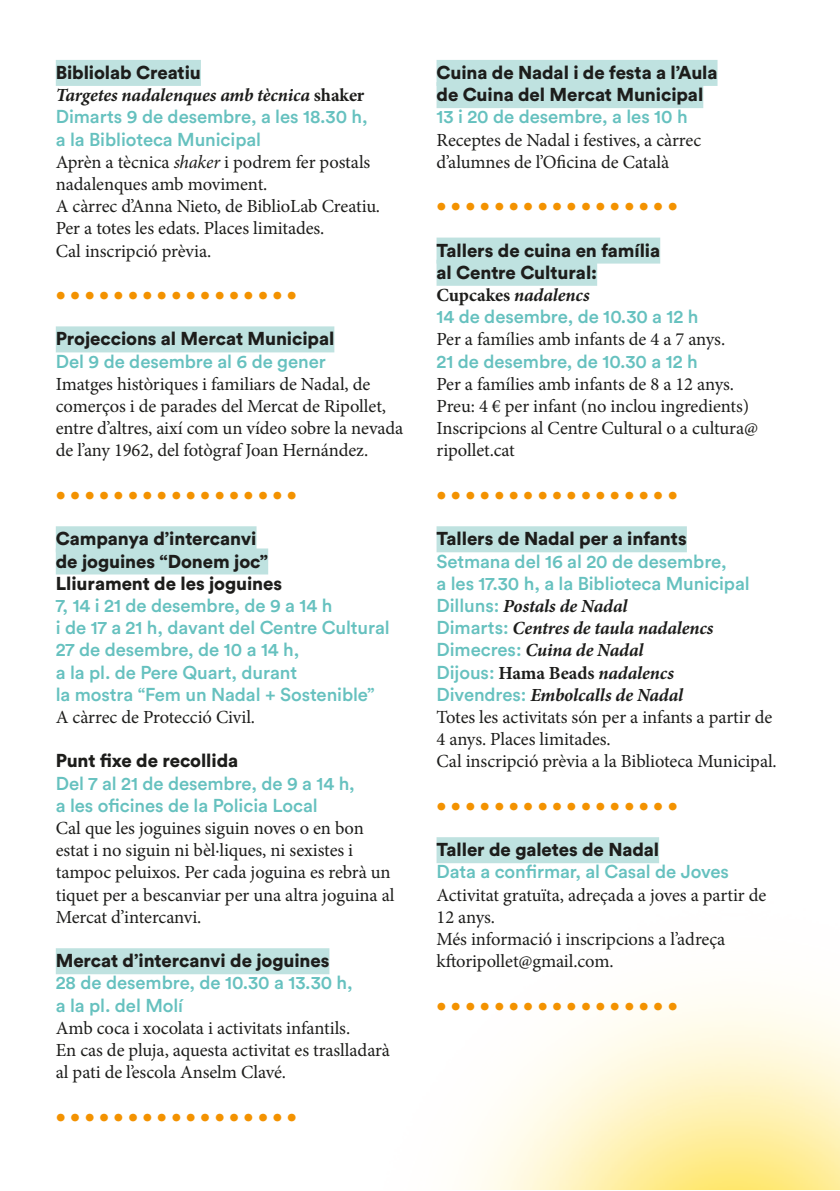
<style>
.page{position:relative;width:840px;height:1191px;background:#fff}
.page>*{position:absolute;margin:0;border:0;box-sizing:border-box;transform-origin:0 0}
.t1{font:18.4px/22.2px "Minion Pro";letter-spacing:-.005em;color:#1d1d1b}
.t2{font:500 18.4px/22.2px "Circular Std";letter-spacing:-.005em;color:#66c1bf}
.t3{font:900 18.4px/22.2px "Circular Std";letter-spacing:-.005em;color:#1d1d1b}
.t4{font:500 18.4px "Circular Std";color:#f39200}
.t5{font:italic 700 18.4px "Minion Pro";letter-spacing:-.01em;color:#1d1d1b}
.s1{font-style:normal}
.s2{font-style:italic}
.s3{font-family:"Circular Std";font-weight:500;color:#66c1bf}
.s4{font-weight:700;font-style:italic}
.s5{font-weight:700}
</style>
<div class="page">
<div style="left:56px;top:60px;width:145px;height:26px;background:#bfe2e0"></div>
<div style="left:56px;top:326px;width:278px;height:26px;background:#bfe2e0"></div>
<div style="left:56px;top:526px;width:200px;height:26px;background:#bfe2e0"></div>
<div style="left:56px;top:548px;width:212px;height:26px;background:#bfe2e0"></div>
<div style="left:56px;top:948px;width:273px;height:26px;background:#bfe2e0"></div>
<div style="left:436px;top:60px;width:281px;height:26px;background:#bfe2e0"></div>
<div style="left:436px;top:82px;width:267px;height:26px;background:#bfe2e0"></div>
<div style="left:436px;top:237px;width:224px;height:26px;background:#bfe2e0"></div>
<div style="left:436px;top:260px;width:161px;height:26px;background:#bfe2e0"></div>
<div style="left:436px;top:526px;width:250px;height:26px;background:#bfe2e0"></div>
<div style="left:436px;top:837px;width:222px;height:26px;background:#bfe2e0"></div>
<p class="t3" style="left:56px;top:61px;width:146px">Bibliolab Creatiu</p>
<p class="t5" style="left:56px;top:82px;width:310px">Targetes nadalenques amb tècnica <span class="s1">shaker</span></p>
<p class="t2" style="left:56px;top:105px;width:313px">Dimarts 9 de desembre, a les 18.30 h, a la Biblioteca Municipal</p>
<p class="t1" style="left:56px;top:151px;width:326px">Aprèn a tècnica <span class="s2">shaker</span> i podrem fer postals nadalenques amb moviment.<br>A càrrec d’Anna Nieto, de BiblioLab Creatiu.<br>Per a totes les edats. Places limitades.<br>Cal inscripció prèvia.</p>
<p class="t4" style="left:56px;top:283px;width:242px">• • • • • • • • • • • • • • • • •</p>
<p class="t3" style="left:56px;top:327px;width:280px">Projeccions al Mercat Municipal</p>
<p class="t2" style="left:56px;top:350px;width:271px">Del 9 de desembre al 6 de gener</p>
<p class="t1" style="left:56px;top:373px;width:349px">Imatges històriques i familiars de Nadal, de comerços i de parades del Mercat de Ripollet, entre d’altres, així com un vídeo sobre la nevada de l’any 1962, del fotògraf Joan Hernández.</p>
<p class="t4" style="left:56px;top:483px;width:242px">• • • • • • • • • • • • • • • • •</p>
<p class="t3" style="left:56px;top:527px;width:227px">Campanya d’intercanvi de joguines “Donem joc”<br>Lliurament de les joguines</p>
<p class="t2" style="left:56px;top:594px;width:335px">7, 14 i 21 de desembre, de 9 a 14 h<br>i de 17 a 21 h, davant del Centre Cultural<br>27 de desembre, de 10 a 14 h,<br>a la pl. de Pere Quart, durant<br>la mostra “Fem un Nadal + Sostenible”</p>
<p class="t1" style="left:56px;top:706px;width:201px">A càrrec de Protecció Civil.</p>
<p class="t3" style="left:56px;top:749px;width:184px">Punt fixe de recollida</p>
<p class="t2" style="left:56px;top:771px;width:300px">Del 7 al 21 de desembre, de 9 a 14 h, a les oficines de la Policia Local</p>
<p class="t1" style="left:56px;top:817px;width:340px">Cal que les joguines siguin noves o en bon estat i no siguin ni bèl·liques, ni sexistes i tampoc peluixos. Per cada joguina es rebrà un tiquet per a bescanviar per una altra joguina al Mercat d’intercanvi.</p>
<p class="t3" style="left:56px;top:949px;width:275px">Mercat d’intercanvi de joguines</p>
<p class="t2" style="left:56px;top:971px;width:298px">28 de desembre, de 10.30 a 13.30 h, a la pl. del Molí</p>
<p class="t1" style="left:56px;top:1017px;width:335px">Amb coca i xocolata i activitats infantils.<br>En cas de pluja, aquesta activitat es traslladarà al pati de l’escola Anselm Clavé.</p>
<p class="t4" style="left:56px;top:1104px;width:242px">• • • • • • • • • • • • • • • • •</p>
<p class="t3" style="left:436px;top:61px;width:282px">Cuina de Nadal i de festa a l’Aula de Cuina del Mercat Municipal</p>
<p class="t2" style="left:436px;top:105px;width:252px">13 i 20 de desembre, a les 10 h</p>
<p class="t1" style="left:436px;top:129px;width:266px">Receptes de Nadal i festives, a càrrec d’alumnes de l’Oficina de Català</p>
<p class="t4" style="left:436px;top:194px;width:242px">• • • • • • • • • • • • • • • • •</p>
<p class="t3" style="left:436px;top:239px;width:225px">Tallers de cuina en família al Centre Cultural:</p>
<p class="t5" style="left:436px;top:282px;width:154px"><span class="s1">Cupcakes</span> nadalencs</p>
<p class="t2" style="left:436px;top:305px;width:263px">14 de desembre, de 10.30 a 12 h</p>
<p class="t1" style="left:436px;top:328px;width:290px">Per a famílies amb infants de 4 a 7 anys.</p>
<p class="t2" style="left:436px;top:350px;width:262px">21 de desembre, de 10.30 a 12 h</p>
<p class="t1" style="left:436px;top:373px;width:323px">Per a famílies amb infants de 8 a 12 anys.<br>Preu: 4 € per infant (no inclou ingredients)<br>Inscripcions al Centre Cultural o a cultura@ ripollet.cat</p>
<p class="t4" style="left:436px;top:483px;width:242px">• • • • • • • • • • • • • • • • •</p>
<p class="t3" style="left:436px;top:527px;width:252px">Tallers de Nadal per a infants</p>
<p class="t2" style="left:436px;top:549px;width:314px">Setmana del 16 al 20 de desembre,<br>a les 17.30 h, a la Biblioteca Municipal</p>
<p class="t1" style="left:436px;top:595px;width:341px"><span class="s3">Dilluns:</span> <span class="s4">Postals de Nadal<br></span><span class="s3">Dimarts:</span> <span class="s4">Centres de taula nadalencs </span><span class="s3">Dimecres:</span> <span class="s4">Cuina de Nadal<br></span><span class="s3">Dijous:</span> <span class="s5">Hama Beads</span> <span class="s4">nadalencs<br></span><span class="s3">Divendres:</span> <span class="s4">Embolcalls de Nadal<br></span>Totes les activitats són per a infants a partir de 4 anys. Places limitades.<br>Cal inscripció prèvia a la Biblioteca Municipal.</p>
<p class="t4" style="left:436px;top:793px;width:242px">• • • • • • • • • • • • • • • • •</p>
<p class="t3" style="left:436px;top:838px;width:224px">Taller de galetes de Nadal</p>
<p class="t2" style="left:436px;top:860px;width:294px">Data a confirmar, al Casal de Joves</p>
<p class="t1" style="left:436px;top:883px;width:331px">Activitat gratuïta, adreçada a joves a partir de<br>12 anys.<br>Més informació i inscripcions a l’adreça kftoripollet@gmail.com.</p>
<p class="t4" style="left:436px;top:993px;width:242px">• • • • • • • • • • • • • • • • •</p>
</div>
